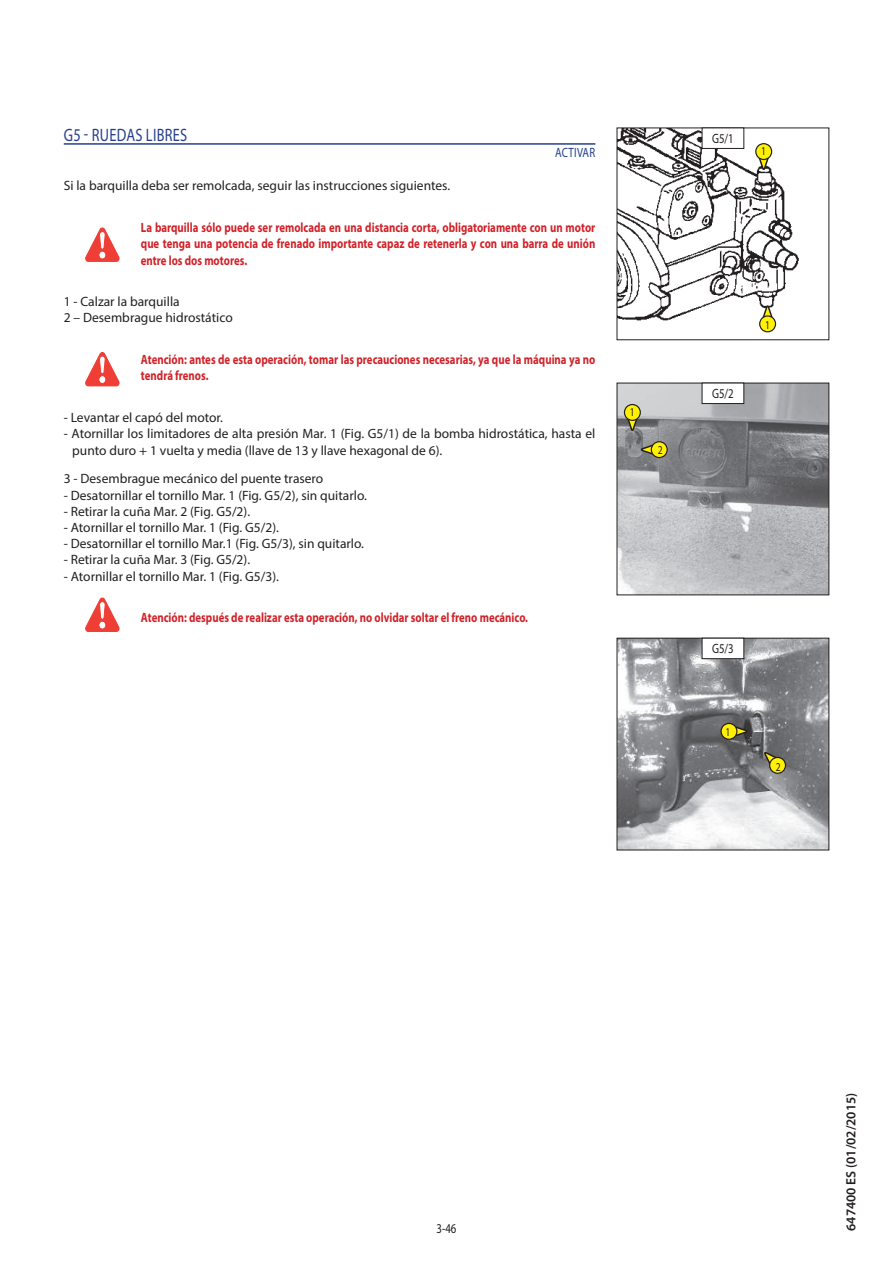
<style>
.page{position:relative;width:893px;height:1263px;background:#fff}
.page>*{position:absolute;margin:0;border:0;box-sizing:border-box;transform-origin:0 0}
.t1{font:18px "Myriad Pro";letter-spacing:.02em;color:#253f8e;scale:.8 1}
.t2{font:13.5px/16.2px "Myriad Pro";color:#231f20}
.t3{font:700 13.5px/16.2px "Myriad Pro";color:#d1232a;text-align:justify;scale:.8 1}
.t4{font:600 13.5px "Myriad Pro";color:#231f20}
.t5{font:13.5px "Myriad Pro";color:#231f20;scale:.8 1}
.t6{font:13.5px "Myriad Pro";letter-spacing:.02em;color:#253f8e;scale:.8 1}
.t7{font:12px "Myriad Pro";color:#231f20;scale:.8 1}
</style>
<div class="page">
<hr style="left:64px;top:143px;width:531px;height:2px;background:#253f8e">
<svg style="left:616px;top:127px;width:214px;height:214px"></svg>
<svg style="left:701px;top:127px;width:43px;height:22px"></svg>
<svg style="left:616px;top:382px;width:214px;height:214px;background:#a3a4a6"></svg>
<svg style="left:701px;top:382px;width:43px;height:22px"></svg>
<svg style="left:616px;top:637px;width:214px;height:214px;background:#9e9fa1"></svg>
<svg style="left:701px;top:637px;width:43px;height:22px"></svg>
<svg style="left:85px;top:228px;width:34px;height:34px"></svg>
<svg style="left:85px;top:352px;width:34px;height:34px"></svg>
<svg style="left:85px;top:598px;width:34px;height:34px"></svg>
<svg style="left:754px;top:142px;width:19px;height:29px"></svg>
<svg style="left:758px;top:304px;width:19px;height:29px"></svg>
<svg style="left:623px;top:403px;width:18px;height:29px"></svg>
<svg style="left:640px;top:441px;width:28px;height:18px"></svg>
<svg style="left:720px;top:722px;width:28px;height:18px"></svg>
<svg style="left:763px;top:751px;width:24px;height:23px"></svg>
<h1 class="t1" style="left:64px;top:128px;width:156px">G5 - RUEDAS LIBRES</h1>
<p class="t6" style="left:555px;top:148px;width:52px">ACTIVAR</p>
<p class="t2" style="left:64px;top:179px;width:388px">Si la barquilla deba ser remolcada, seguir las instrucciones siguientes.</p>
<p class="t3" style="left:141px;top:221px;width:569px">La barquilla sólo puede ser remolcada en una distancia corta, obligatoriamente con un motor que tenga una potencia de frenado importante capaz de retenerla y con una barra de unión entre los dos motores.</p>
<p class="t2" style="left:64px;top:295px;width:170px">1 - Calzar la barquilla<br>2 – Desembrague hidrostático</p>
<p class="t3" style="left:141px;top:353px;width:569px">Atención: antes de esta operación, tomar las precauciones necesarias, ya que la máquina ya no tendrá frenos.</p>
<p class="t2" style="left:64px;top:411px;width:161px">- Levantar el capó del motor.</p>
<p class="t2" style="left:72px;top:427px;width:524px;text-indent:-9px">- Atornillar los limitadores de alta presión Mar. 1 (Fig. G5/1) de la bomba hidrostática, hasta el punto duro + 1 vuelta y media (llave de 13 y llave hexagonal de 6).</p>
<p class="t2" style="left:64px;top:472px;width:261px">3 - Desembrague mecánico del puente trasero</p>
<p class="t2" style="left:64px;top:488px;width:305px">- Desatornillar el tornillo Mar. 1 (Fig. G5/2), sin quitarlo.</p>
<p class="t2" style="left:64px;top:504px;width:188px">- Retirar la cuña Mar. 2 (Fig. G5/2).</p>
<p class="t2" style="left:64px;top:521px;width:217px">- Atornillar el tornillo Mar. 1 (Fig. G5/2).</p>
<p class="t2" style="left:64px;top:537px;width:302px">- Desatornillar el tornillo Mar.1 (Fig. G5/3), sin quitarlo.</p>
<p class="t2" style="left:64px;top:553px;width:188px">- Retirar la cuña Mar. 3 (Fig. G5/2).</p>
<p class="t2" style="left:64px;top:569px;width:217px">- Atornillar el tornillo Mar. 1 (Fig. G5/3).</p>
<p class="t3" style="left:141px;top:611px;width:485px">Atención: después de realizar esta operación, no olvidar soltar el freno mecánico.</p>
<p class="t7" style="left:630px;top:407px;width:8px">1</p>
<p class="t7" style="left:658px;top:446px;width:8px">2</p>
<p class="t5" style="left:712px;top:134px;width:29px">G5/1</p>
<p class="t7" style="left:761px;top:147px;width:8px">1</p>
<p class="t5" style="left:712px;top:389px;width:29px">G5/2</p>
<p class="t7" style="left:765px;top:321px;width:8px">1</p>
<p class="t5" style="left:712px;top:644px;width:29px">G5/3</p>
<p class="t7" style="left:725px;top:727px;width:8px">1</p>
<p class="t7" style="left:776px;top:762px;width:8px">2</p>
<p class="t5" style="left:436px;top:1223px;width:26px">3-46</p>
<p class="t4" style="left:846px;top:1231px;width:140px;rotate:-90deg">647400 ES (01/02/2015)</p>
</div>
